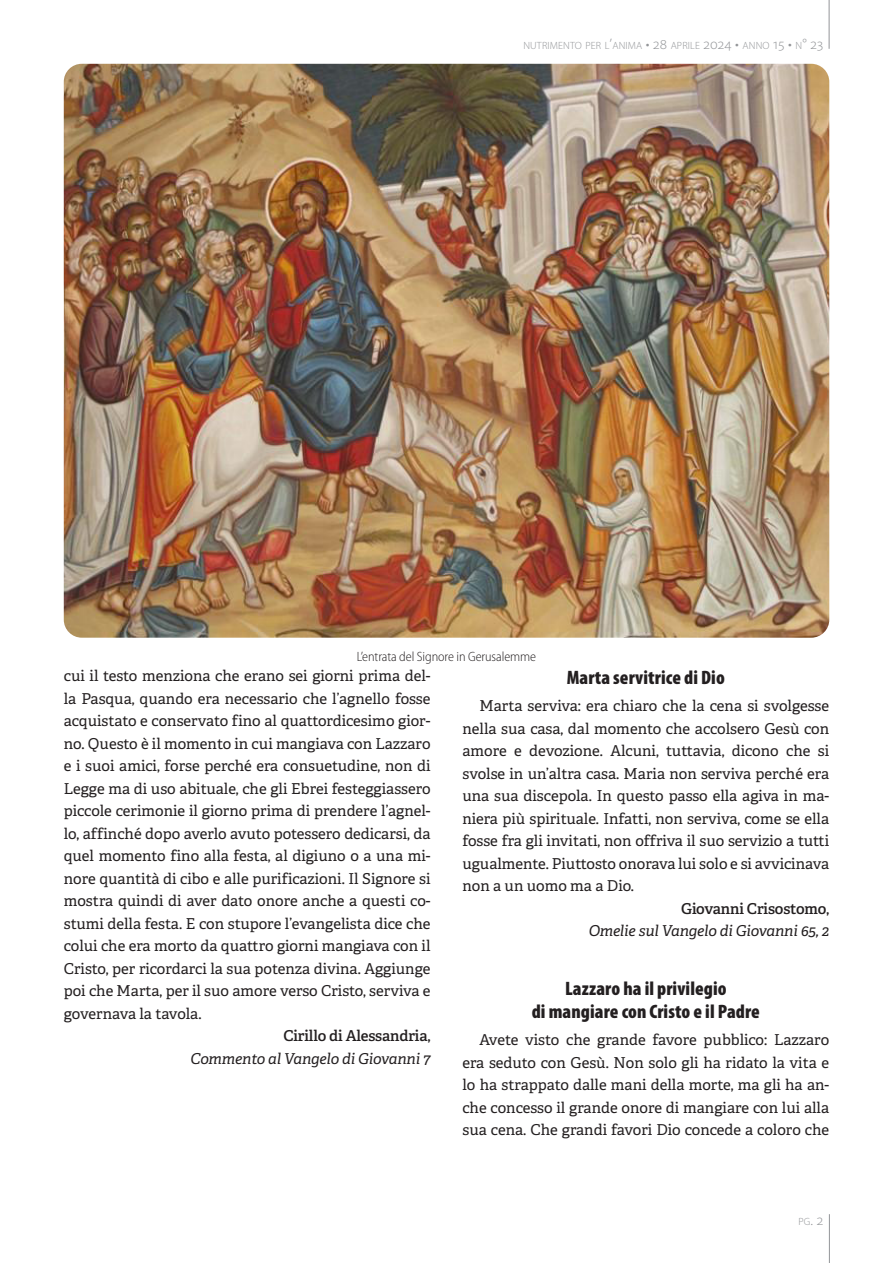
<style>
.page{position:relative;width:893px;height:1263px;background:#fff}
.page>*{position:absolute;margin:0;border:0;box-sizing:border-box;transform-origin:0 0}
.Articol_-_Secțiune{font:900 condensed 19.5px/23.4px "Myriad Pro";letter-spacing:.005em;color:#231f20;text-align:center}
.Text{font:15px/22.5px "Adelle";color:#231f20;text-align:justify}
.Autor{font:italic 15px/22.5px "Adelle";letter-spacing:-.01em;color:#231f20;text-align:right}
.Descriere_imagine{font:300 semi-condensed 13.5px "Myriad Pro";letter-spacing:-.005em;color:#231f20}
.t1{font:300 10.5px "Myriad Pro";letter-spacing:.015em;color:#939598}
.s1{font-size:15px}
.s2{font-weight:600;font-style:normal}
</style>
<div class="page">
<hr style="left:829px;top:0;width:1px;height:49px;background:#939598">
<hr style="left:829px;top:1214px;width:1px;height:49px;background:#939598">
<img style="left:64px;top:64px;width:765px;height:574px">
<p class="t1" style="left:523px;top:39px;width:301px">NUTRIMENTO PER L<span class="s1">’</span>ANIMA <span class="s1">• 28</span> APRILE <span class="s1">2024 •</span> ANNO <span class="s1">15 •</span> N<span class="s1">° 23</span></p>
<p class="Descriere_imagine" style="left:357px;top:649px;width:181px">L’entrata del Signore in Gerusalemme</p>
<p class="Text" style="left:64px;top:665px;width:368px">cui il testo menziona che erano sei giorni prima del&shy;la Pasqua, quando era necessario che l’agnello fosse acquistato e conservato fino al quattordicesimo gior&shy;no. Questo è il momento in cui mangiava con Lazzaro e i suoi amici, forse perché era consuetudine, non di Legge ma di uso abituale, che gli Ebrei festeggiassero piccole cerimonie il giorno prima di prendere l’agnel&shy;lo, affinché dopo averlo avuto potessero dedicarsi, da quel momento fino alla festa, al digiuno o a una mi&shy;nore quantità di cibo e alle purificazioni. Il Signore si mostra quindi di aver dato onore anche a questi co&shy;stumi della festa. E con stupore l’evangelista dice che colui che era morto da quattro giorni mangiava con il Cristo, per ricordarci la sua potenza divina. Aggiunge poi che Marta, per il suo amore verso Cristo, serviva e governava la tavola.</p>
<p class="Autor" style="left:191px;top:1025px;width:241px"><span class="s2">Cirillo di Alessandria,<br></span>Commento al Vangelo di Giovanni 7</p>
<p class="Articol_-_Secțiune" style="left:567px;top:666px;width:160px">Marta servitrice di Dio</p>
<p class="Text" style="left:462px;top:695px;width:368px;text-indent:17px">Marta serviva: era chiaro che la cena si svolgesse nella sua casa, dal momento che accolsero Gesù con amore e devozione. Alcuni, tuttavia, dicono che si svolse in un’altra casa. Maria non serviva perché era una sua discepola. In questo passo ella agiva in ma&shy;niera più spirituale. Infatti, non serviva, come se ella fosse fra gli invitati, non offriva il suo servizio a tutti ugualmente. Piuttosto onorava lui solo e si avvicinava non a un uomo ma a Dio.</p>
<p class="Autor" style="left:589px;top:897px;width:242px"><span class="s2">Giovanni Crisostomo,<br></span>Omelie sul Vangelo di Giovanni 65, 2</p>
<p class="Articol_-_Secțiune" style="left:532px;top:976px;width:230px">Lazzaro ha il privilegio<br>di mangiare con Cristo e il Padre</p>
<p class="Text" style="left:462px;top:1029px;width:368px;text-indent:17px">Avete visto che grande favore pubblico: Lazzaro era seduto con Gesù. Non solo gli ha ridato la vita e lo ha strappato dalle mani della morte, ma gli ha an&shy;che concesso il grande onore di mangiare con lui alla sua cena. Che grandi favori Dio concede a coloro che</p>
<p class="t1" style="left:798px;top:1215px;width:26px">PG<span class="s1">. 2</span></p>
</div>
